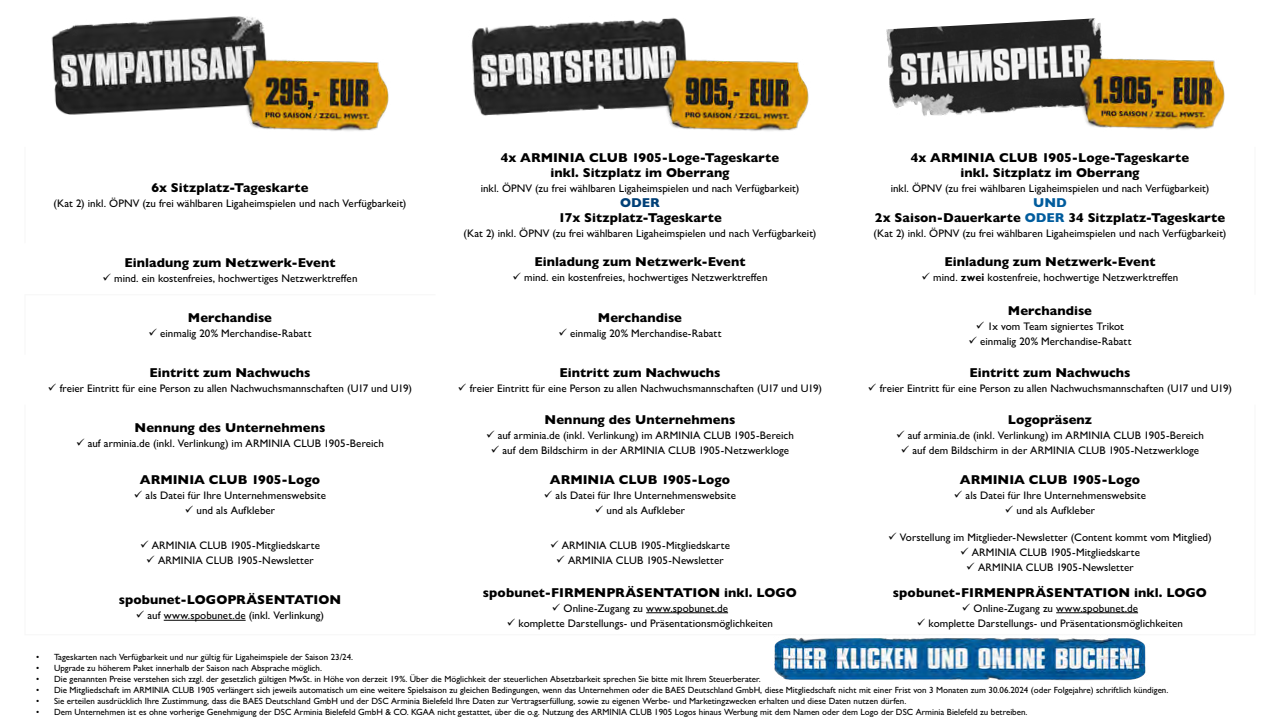
<style>
.page{position:relative;width:1280px;height:720px;background:#fff}
.page>*{position:absolute;margin:0;border:0;box-sizing:border-box;transform-origin:0 0}
.t1{font:800 13px/15px "Gill Sans MT Pro";letter-spacing:.005em;color:#000;text-align:center}
.t2{font:800 13px "Gill Sans MT Pro";color:#004077}
.t3{font:500 11px "Gill Sans MT Pro";letter-spacing:.005em;color:#000}
.t4{font:500 9px "Gill Sans MT Pro";color:#000}
.s1{color:#005c9d}
.s2{font-weight:700}
</style>
<div class="page">
<hr style="left:24px;top:147px;width:2px;height:96px;background:#f6f6f6">
<hr style="left:1254px;top:147px;width:2px;height:97px;background:#f6f6f6">
<hr style="left:1254px;top:244px;width:2px;height:51px;background:#f6f6f6">
<hr style="left:24px;top:294px;width:412px;height:1px;background:#f6f6f6">
<hr style="left:24px;top:295px;width:2px;height:60px;background:#f6f6f6">
<hr style="left:24px;top:405px;width:2px;height:60px;background:#f6f6f6">
<hr style="left:1254px;top:405px;width:2px;height:60px;background:#f6f6f6">
<hr style="left:24px;top:465px;width:2px;height:60px;background:#f6f6f6">
<hr style="left:1254px;top:465px;width:2px;height:60px;background:#f6f6f6">
<hr style="left:24px;top:525px;width:2px;height:55px;background:#f6f6f6">
<hr style="left:1254px;top:525px;width:2px;height:55px;background:#f6f6f6">
<hr style="left:24px;top:580px;width:2px;height:54px;background:#f6f6f6">
<hr style="left:1254px;top:580px;width:2px;height:54px;background:#f6f6f6">
<hr style="left:24px;top:634px;width:411px;height:1px;background:#f6f6f6">
<hr style="left:435px;top:634px;width:410px;height:1px;background:#f6f6f6">
<hr style="left:845px;top:634px;width:411px;height:1px;background:#f6f6f6">
<hr style="left:164px;top:620px;width:82px;height:1px;background:#000">
<hr style="left:646px;top:612px;width:82px;height:1px;background:#000">
<hr style="left:1056px;top:612px;width:82px;height:1px;background:#000">
<img style="left:774px;top:637px;width:372px;height:44px">
<img style="left:886px;top:18px;width:216px;height:98px">
<img style="left:51px;top:16px;width:216px;height:99px">
<img style="left:471px;top:17px;width:215px;height:99px">
<img style="left:240px;top:56px;width:149px;height:75px">
<img style="left:660px;top:56px;width:149px;height:75px">
<img style="left:1076px;top:54px;width:149px;height:76px">
<p class="t1" style="left:152px;top:180px;width:158px">6x Sitzplatz-Tageskarte</p>
<p class="t3" style="left:54px;top:197px;width:354px">(Kat 2) inkl. ÖPNV (zu frei wählbaren Ligaheimspielen und nach Verfügbarkeit)</p>
<p class="t1" style="left:124px;top:255px;width:213px">Einladung zum Netzwerk-Event</p>
<p class="t3" style="left:102px;top:271px;width:257px">✓ mind. ein kostenfreies, hochwertiges Netzwerktreffen</p>
<p class="t1" style="left:188px;top:310px;width:86px">Merchandise</p>
<p class="t3" style="left:148px;top:327px;width:165px">✓ einmalig 20% Merchandise-Rabatt</p>
<p class="t1" style="left:149px;top:365px;width:163px">Eintritt zum Nachwuchs</p>
<p class="t3" style="left:48px;top:381px;width:366px">✓ freier Eintritt für eine Person zu allen Nachwuchsmannschaften (U17 und U19)</p>
<p class="t1" style="left:135px;top:420px;width:192px">Nennung des Unternehmens</p>
<p class="t3" style="left:76px;top:436px;width:309px">✓ auf arminia.de (inkl. Verlinkung) im ARMINIA CLUB 1905-Bereich</p>
<p class="t1" style="left:140px;top:472px;width:182px">ARMINIA CLUB 1905-Logo</p>
<p class="t3" style="left:134px;top:489px;width:194px">✓ als Datei für Ihre Unternehmenswebsite</p>
<p class="t3" style="left:185px;top:504px;width:92px">✓ und als Aufkleber</p>
<p class="t3" style="left:140px;top:539px;width:181px">✓ ARMINIA CLUB 1905-Mitgliedskarte</p>
<p class="t3" style="left:146px;top:554px;width:169px">✓ ARMINIA CLUB 1905-Newsletter</p>
<p class="t1" style="left:119px;top:592px;width:224px">spobunet-LOGOPRÄSENTATION</p>
<p class="t3" style="left:136px;top:609px;width:190px">✓ auf www.spobunet.de (inkl. Verlinkung)</p>
<p class="t1" style="left:501px;top:150px;width:280px">4x ARMINIA CLUB 1905-Loge-Tageskarte inkl. Sitzplatz im Oberrang</p>
<p class="t3" style="left:481px;top:182px;width:320px">inkl. ÖPNV (zu frei wählbaren Ligaheimspielen und nach Verfügbarkeit)</p>
<p class="t2" style="left:620px;top:195px;width:41px">ODER</p>
<p class="t1" style="left:558px;top:210px;width:165px">17x Sitzplatz-Tageskarte</p>
<p class="t3" style="left:464px;top:227px;width:354px">(Kat 2) inkl. ÖPNV (zu frei wählbaren Ligaheimspielen und nach Verfügbarkeit)</p>
<p class="t1" style="left:534px;top:254px;width:213px">Einladung zum Netzwerk-Event</p>
<p class="t3" style="left:512px;top:271px;width:257px">✓ mind. ein kostenfreies, hochwertiges Netzwerktreffen</p>
<p class="t1" style="left:598px;top:310px;width:86px">Merchandise</p>
<p class="t3" style="left:558px;top:327px;width:165px">✓ einmalig 20% Merchandise-Rabatt</p>
<p class="t1" style="left:559px;top:365px;width:163px">Eintritt zum Nachwuchs</p>
<p class="t3" style="left:458px;top:381px;width:366px">✓ freier Eintritt für eine Person zu allen Nachwuchsmannschaften (U17 und U19)</p>
<p class="t1" style="left:545px;top:412px;width:192px">Nennung des Unternehmens</p>
<p class="t3" style="left:486px;top:429px;width:309px">✓ auf arminia.de (inkl. Verlinkung) im ARMINIA CLUB 1905-Bereich</p>
<p class="t3" style="left:491px;top:444px;width:300px">✓ auf dem Bildschirm in der ARMINIA CLUB 1905-Netzwerkloge</p>
<p class="t1" style="left:550px;top:472px;width:182px">ARMINIA CLUB 1905-Logo</p>
<p class="t3" style="left:544px;top:489px;width:194px">✓ als Datei für Ihre Unternehmenswebsite</p>
<p class="t3" style="left:595px;top:504px;width:92px">✓ und als Aufkleber</p>
<p class="t3" style="left:550px;top:539px;width:181px">✓ ARMINIA CLUB 1905-Mitgliedskarte</p>
<p class="t3" style="left:556px;top:554px;width:169px">✓ ARMINIA CLUB 1905-Newsletter</p>
<p class="t1" style="left:483px;top:585px;width:316px">spobunet-FIRMENPRÄSENTATION inkl. LOGO</p>
<p class="t3" style="left:552px;top:601px;width:178px">✓ Online-Zugang zu www.spobunet.de</p>
<p class="t3" style="left:507px;top:616px;width:268px">✓ komplette Darstellungs- und Präsentationsmöglichkeiten</p>
<p class="t1" style="left:911px;top:150px;width:280px">4x ARMINIA CLUB 1905-Loge-Tageskarte inkl. Sitzplatz im Oberrang</p>
<p class="t3" style="left:891px;top:182px;width:320px">inkl. ÖPNV (zu frei wählbaren Ligaheimspielen und nach Verfügbarkeit)</p>
<p class="t1" style="left:875px;top:195px;width:352px"><span class="s1">UND<br></span>2x Saison-Dauerkarte <span class="s1">ODER</span> 34 Sitzplatz-Tageskarte</p>
<p class="t3" style="left:874px;top:227px;width:354px">(Kat 2) inkl. ÖPNV (zu frei wählbaren Ligaheimspielen und nach Verfügbarkeit)</p>
<p class="t1" style="left:944px;top:254px;width:213px">Einladung zum Netzwerk-Event</p>
<p class="t3" style="left:922px;top:271px;width:258px">✓ mind. <span class="s2">zwei</span> kostenfreie, hochwertige Netzwerktreffen</p>
<p class="t1" style="left:1008px;top:303px;width:86px">Merchandise</p>
<p class="t3" style="left:976px;top:319px;width:150px">✓ 1x vom Team signiertes Trikot</p>
<p class="t3" style="left:968px;top:334px;width:165px">✓ einmalig 20% Merchandise-Rabatt</p>
<p class="t1" style="left:969px;top:365px;width:163px">Eintritt zum Nachwuchs</p>
<p class="t3" style="left:868px;top:381px;width:366px">✓ freier Eintritt für eine Person zu allen Nachwuchsmannschaften (U17 und U19)</p>
<p class="t1" style="left:1008px;top:412px;width:86px">Logopräsenz</p>
<p class="t3" style="left:896px;top:429px;width:309px">✓ auf arminia.de (inkl. Verlinkung) im ARMINIA CLUB 1905-Bereich</p>
<p class="t3" style="left:901px;top:444px;width:300px">✓ auf dem Bildschirm in der ARMINIA CLUB 1905-Netzwerkloge</p>
<p class="t1" style="left:960px;top:472px;width:182px">ARMINIA CLUB 1905-Logo</p>
<p class="t3" style="left:954px;top:489px;width:194px">✓ als Datei für Ihre Unternehmenswebsite</p>
<p class="t3" style="left:1005px;top:504px;width:92px">✓ und als Aufkleber</p>
<p class="t3" style="left:888px;top:531px;width:325px">✓ Vorstellung im Mitglieder-Newsletter (Content kommt vom Mitglied)</p>
<p class="t3" style="left:960px;top:546px;width:181px">✓ ARMINIA CLUB 1905-Mitgliedskarte</p>
<p class="t3" style="left:966px;top:561px;width:169px">✓ ARMINIA CLUB 1905-Newsletter</p>
<p class="t1" style="left:893px;top:585px;width:316px">spobunet-FIRMENPRÄSENTATION inkl. LOGO</p>
<p class="t3" style="left:962px;top:601px;width:178px">✓ Online-Zugang zu www.spobunet.de</p>
<p class="t3" style="left:917px;top:616px;width:268px">✓ komplette Darstellungs- und Präsentationsmöglichkeiten</p>
<p class="t4" style="left:36px;top:651px;width:319px">• Tageskarten nach Verfügbarkeit und nur gültig für Ligaheimspiele der Saison 23/24.</p>
<p class="t4" style="left:36px;top:662px;width:288px">• Upgrade zu höherem Paket innerhalb der Saison nach Absprache möglich.</p>
<p class="t4" style="left:36px;top:673px;width:726px">• Die genannten Preise verstehen sich zzgl. der gesetzlich gültigen MwSt. in Höhe von derzeit 19%. Über die Möglichkeit der steuerlichen Absetzbarkeit sprechen Sie bitte mit Ihrem Steuerberater.</p>
<p class="t4" style="left:36px;top:684px;width:1134px">• Die Mitgliedschaft im ARMINIA CLUB 1905 verlängert sich jeweils automatisch um eine weitere Spielsaison zu gleichen Bedingungen, wenn das Unternehmen oder die BAES Deutschland GmbH, diese Mitgliedschaft nicht mit einer Frist von 3 Monaten zum 30.06.2024 (oder Folgejahre) schriftlich kündigen.</p>
<p class="t4" style="left:36px;top:695px;width:872px">• Sie erteilen ausdrücklich Ihre Zustimmung, dass die BAES Deutschland GmbH und der DSC Arminia Bielefeld Ihre Daten zur Vertragserfüllung, sowie zu eigenen Werbe- und Marketingzwecken erhalten und diese Daten nutzen dürfen.</p>
<p class="t4" style="left:36px;top:706px;width:993px">• Dem Unternehmen ist es ohne vorherige Genehmigung der DSC Arminia Bielefeld GmbH &amp; CO. KGAA nicht gestattet, über die o.g. Nutzung des ARMINIA CLUB 1905 Logos hinaus Werbung mit dem Namen oder dem Logo der DSC Arminia Bielefeld zu betreiben.</p>
</div>
